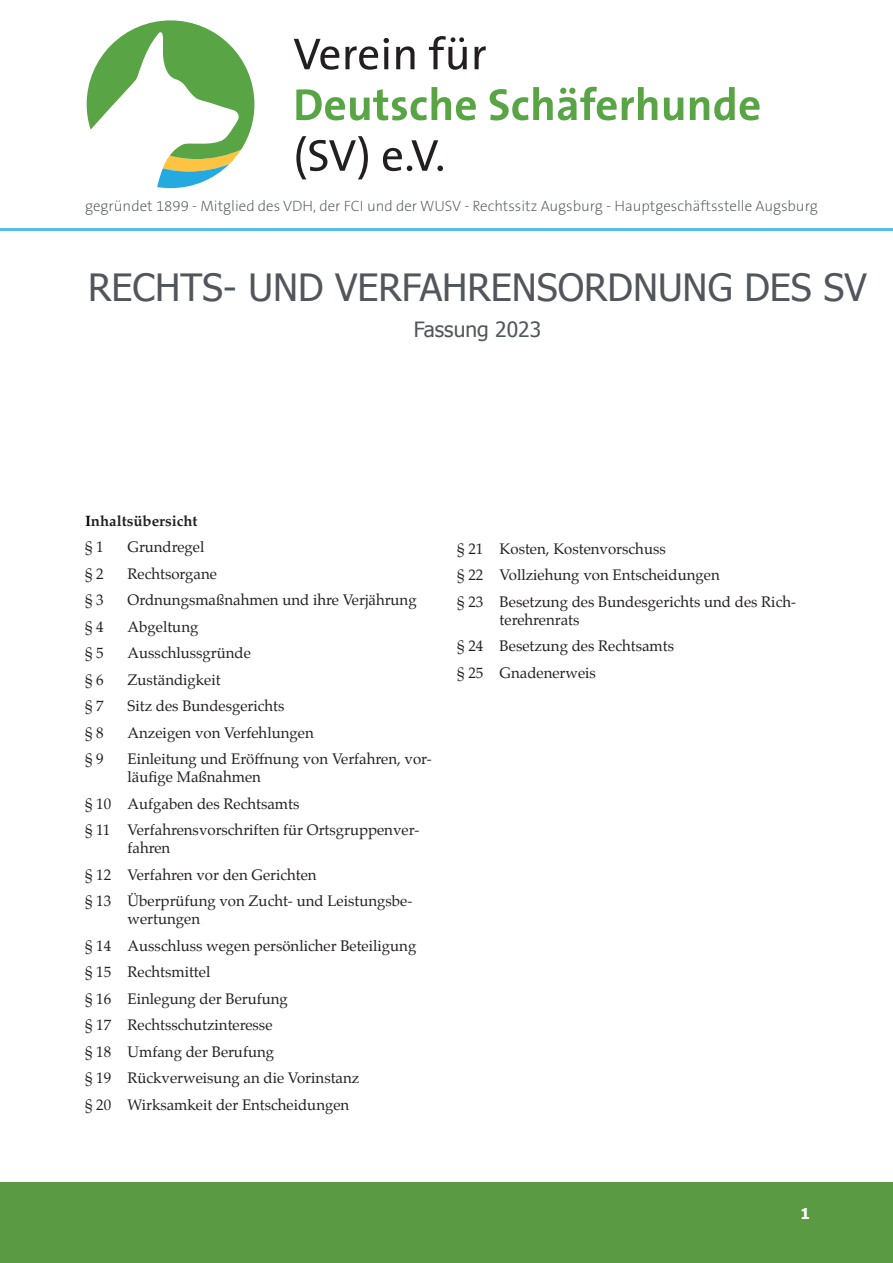
<style>
.page{position:relative;width:893px;height:1263px;background:#fff}
.page>*{position:absolute;margin:0;border:0;box-sizing:border-box;transform-origin:0 0}
.t1{font:37.5px "Tahoma";color:#52555b}
.t2{font:21px "Tahoma";color:#52555b}
.Heading_1{font:15px/18px "Palatino";color:#231f20}
.t3{font:200 15px "The Sans B W2";color:#52555b}
.Heading_1-2{font:700 15px "Palatino";color:#231f20}
.t4{font:700 15px "Tahoma";color:#fff}
.s1{color:#000}
</style>
<div class="page">
<div style="left:0;top:1182px;width:893px;height:81px;background:#5a9a43"></div>
<hr style="left:0;top:228px;width:893px;height:3px;background:#53bfe9">
<svg style="left:294px;top:39px;width:45px;height:31px"></svg>
<svg style="left:345px;top:46px;width:33px;height:24px"></svg>
<svg style="left:384px;top:38px;width:5px;height:31px"></svg>
<svg style="left:396px;top:46px;width:18px;height:23px"></svg>
<svg style="left:429px;top:36px;width:38px;height:34px"></svg>
<svg style="left:475px;top:46px;width:11px;height:23px"></svg>
<svg style="left:296px;top:87px;width:180px;height:33px"></svg>
<svg style="left:490px;top:87px;width:167px;height:33px"></svg>
<svg style="left:664px;top:98px;width:19px;height:22px"></svg>
<svg style="left:690px;top:87px;width:69px;height:33px"></svg>
<svg style="left:296px;top:136px;width:72px;height:43px"></svg>
<svg style="left:383px;top:140px;width:60px;height:31px"></svg>
<svg style="left:87px;top:20px;width:167px;height:168px"></svg>
<p class="t3" style="left:85px;top:196px;width:734px">gegründet 1899 - Mitglied des VDH, der FCI und der WUSV - Rechtssitz Augsburg - Hauptgeschäftsstelle Augsburg</p>
<p class="t1" style="left:88px;top:262px;width:780px">RECHTS- UND VERFAHRENSORDNUNG DES SV</p>
<p class="t2" style="left:414px;top:315px;width:129px">Fassung 2023</p>
<p class="Heading_1-2" style="left:85px;top:508px;width:114px"><span class="s1">I</span>nhaltsübersicht</p>
<p class="Heading_1" style="left:85px;top:538px;width:20px">§ 1</p>
<p class="Heading_1" style="left:128px;top:538px;width:78px">Grundregel</p>
<p class="Heading_1" style="left:85px;top:564px;width:20px">§ 2</p>
<p class="Heading_1" style="left:128px;top:564px;width:91px">Rechtsorgane</p>
<p class="Heading_1" style="left:85px;top:591px;width:20px">§ 3</p>
<p class="Heading_1" style="left:128px;top:591px;width:291px">Ordnungsmaßnahmen und ihre Verjährung</p>
<p class="Heading_1" style="left:85px;top:617px;width:20px">§ 4</p>
<p class="Heading_1" style="left:128px;top:617px;width:72px">Abgeltung</p>
<p class="Heading_1" style="left:85px;top:644px;width:20px">§ 5</p>
<p class="Heading_1" style="left:128px;top:644px;width:125px">Ausschlussgründe</p>
<p class="Heading_1" style="left:85px;top:670px;width:20px">§ 6</p>
<p class="Heading_1" style="left:128px;top:670px;width:95px">Zuständigkeit</p>
<p class="Heading_1" style="left:85px;top:697px;width:20px">§ 7</p>
<p class="Heading_1" style="left:128px;top:697px;width:158px">Sitz des Bundesgerichts</p>
<p class="Heading_1" style="left:85px;top:723px;width:20px">§ 8</p>
<p class="Heading_1" style="left:128px;top:723px;width:188px">Anzeigen von Verfehlungen</p>
<p class="Heading_1" style="left:85px;top:750px;width:20px">§ 9</p>
<p class="Heading_1" style="left:128px;top:750px;width:306px">Einleitung und Eröffnung von Verfahren, vor&shy;läufige Maßnahmen</p>
<p class="Heading_1" style="left:85px;top:794px;width:216px">§ 10 Aufgaben des Rechtsamts</p>
<p class="Heading_1" style="left:128px;top:821px;width:293px;text-indent:-43px">§ 11 Verfahrensvorschriften für Ortsgruppenver&shy;fahren</p>
<p class="Heading_1" style="left:85px;top:865px;width:233px">§ 12 Verfahren vor den Gerichten</p>
<p class="Heading_1" style="left:128px;top:892px;width:286px;text-indent:-43px">§ 13 Überprüfung von Zucht- und Leistungsbe&shy;wertungen</p>
<p class="Heading_1" style="left:85px;top:936px;width:333px">§ 14 Ausschluss wegen persönlicher Beteiligung</p>
<p class="Heading_1" style="left:85px;top:963px;width:127px">§ 15 Rechtsmittel</p>
<p class="Heading_1" style="left:85px;top:989px;width:204px">§ 16 Einlegung der Berufung</p>
<p class="Heading_1" style="left:85px;top:1016px;width:189px">§ 17 Rechtsschutzinteresse</p>
<p class="Heading_1" style="left:85px;top:1042px;width:191px">§ 18 Umfang der Berufung</p>
<p class="Heading_1" style="left:85px;top:1069px;width:276px">§ 19 Rückverweisung an die Vorinstanz</p>
<p class="Heading_1" style="left:85px;top:1095px;width:266px">§ 20 Wirksamkeit der Entscheidungen</p>
<p class="Heading_1" style="left:457px;top:539px;width:210px">§ 21 Kosten, Kostenvorschuss</p>
<p class="Heading_1" style="left:457px;top:566px;width:264px">§ 22 Vollziehung von Entscheidungen</p>
<p class="Heading_1" style="left:500px;top:592px;width:298px;text-indent:-43px">§ 23 Besetzung des Bundesgerichts und des Rich&shy;terehrenrats</p>
<p class="Heading_1" style="left:457px;top:637px;width:218px">§ 24 Besetzung des Rechtsamts</p>
<p class="Heading_1" style="left:457px;top:663px;width:140px">§ 25 Gnadenerweis</p>
<p class="t4" style="left:800px;top:1203px;width:11px">1</p>
</div>
